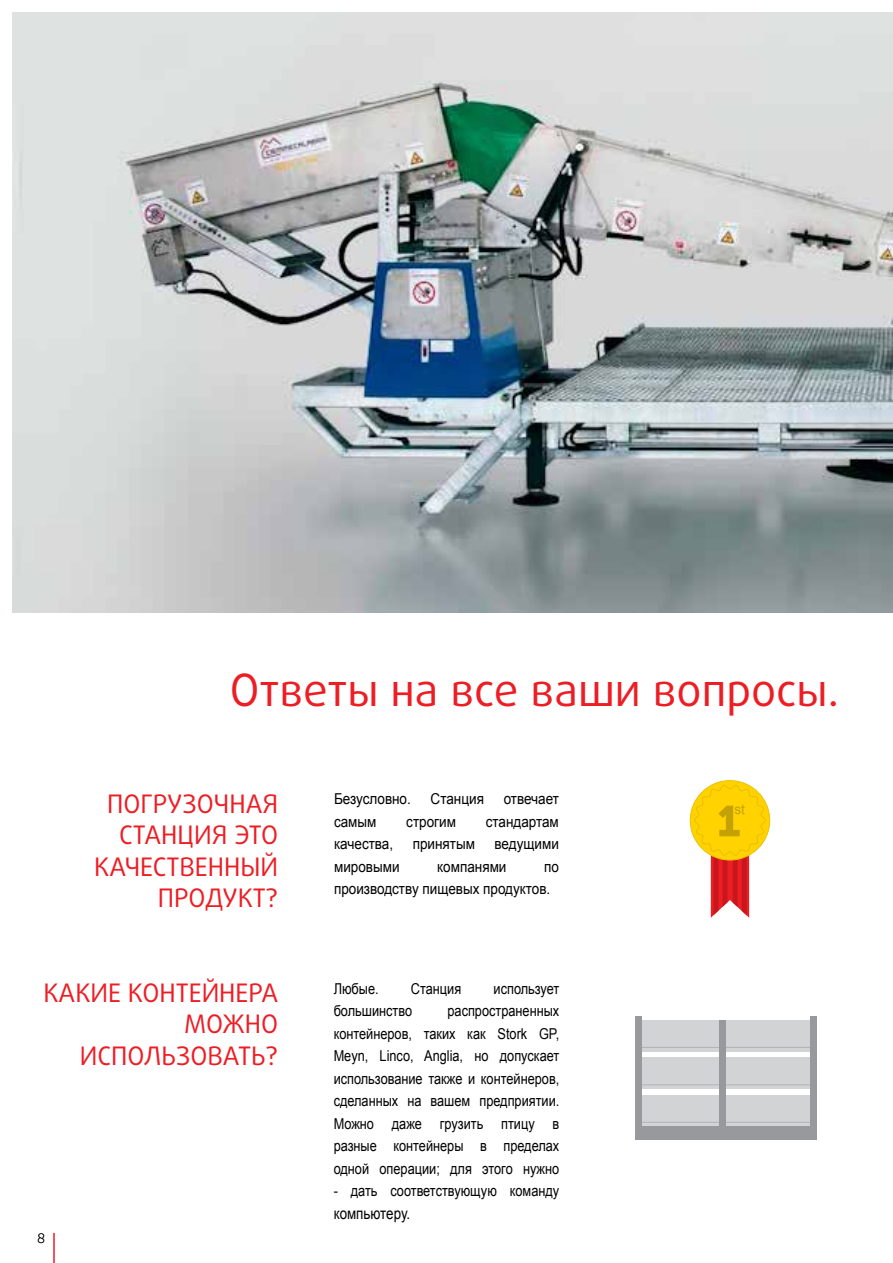
<style>
.page{position:relative;width:893px;height:1263px;background:#fff}
.page>*{position:absolute;margin:0;border:0;box-sizing:border-box;transform-origin:0 0}
.t1{font:44.55px "Daxline Pro";color:#ed1d24}
.t2{font:25.5px/31.5px "Daxline Pro";color:#ed1d24;text-align:center}
.t3{font:15.75px "Arial";color:#000;scale:.85 1}
.t4{font:15px/22.5px "Arial";color:#000;text-align:justify;scale:.85 1}
.t5{font:15px/22.5px "Arial";color:#000;scale:.9 1}
.t6{font:13.5px "Arial";color:#c4a205}
.t7{font:13.5px "Museo Sans 100";color:#000}
</style>
<div class="page">
<img style="left:13px;top:13px;width:880px;height:599px">
<div style="left:635px;top:1020px;width:182px;height:32px;background:#d1d3d4"></div>
<hr style="left:639px;top:1047px;width:175px;height:1px;background:#b1b4b6">
<div style="left:635px;top:1095px;width:182px;height:32px;background:#d1d3d4"></div>
<hr style="left:639px;top:1122px;width:175px;height:1px;background:#b1b4b6">
<div style="left:635px;top:1057px;width:182px;height:32px;background:#d1d3d4"></div>
<hr style="left:639px;top:1084px;width:175px;height:1px;background:#b1b4b6">
<div style="left:635px;top:1127px;width:182px;height:13px;background:#97999c"></div>
<div style="left:635px;top:1016px;width:7px;height:124px;background:#97999c"></div>
<div style="left:720px;top:1020px;width:6px;height:120px;background:#97999c"></div>
<div style="left:810px;top:1016px;width:7px;height:124px;background:#97999c"></div>
<hr style="left:54px;top:1233px;width:1px;height:30px;background:#ed1d24">
<div style="left:690px;top:781px;width:80px;height:79px;background:#ffd200;border-radius:50%"></div>
<svg style="left:694px;top:784px;width:72px;height:134px"></svg>
<h1 class="t1" style="left:230px;top:660px;width:611px">Ответы на все ваши вопросы.</h1>
<h2 class="t2" style="left:107px;top:788px;width:32px">Погру</h2>
<h2 class="t2" style="left:183px;top:788px;width:31px">зочная</h2>
<h2 class="t2" style="left:119px;top:819px;width:16px">станц</h2>
<h2 class="t2" style="left:194px;top:819px;width:55px">ия это</h2>
<h2 class="t2" style="left:94px;top:851px;width:16px">качественны</h2>
<h2 class="t2" style="left:261px;top:851px;width:19px">й</h2>
<h2 class="t2" style="left:158px;top:882px;width:17px">продукт</h2>
<h2 class="t2" style="left:266px;top:882px;width:14px">?</h2>
<h2 class="t2" style="left:184px;top:977px;width:77px">йнера можно</h2>
<h2 class="t2" style="left:44px;top:977px;width:100px">Какие конте</h2>
<h2 class="t2" style="left:80px;top:1040px;width:34px">исполь</h2>
<h2 class="t2" style="left:176px;top:1040px;width:30px">зовать</h2>
<h2 class="t2" style="left:266px;top:1040px;width:14px">?</h2>
<p class="t7" style="left:37px;top:1231px;width:10px">8</p>
<p class="t5" style="left:334px;top:788px;width:87px">Безусловно.</p>
<p class="t5" style="left:431px;top:788px;width:61px">Станция</p>
<p class="t5" style="left:504px;top:788px;width:63px">отвечает</p>
<p class="t5" style="left:334px;top:810px;width:49px">самым</p>
<p class="t5" style="left:406px;top:810px;width:57px">строгим</p>
<p class="t5" style="left:486px;top:810px;width:83px">стандартам</p>
<p class="t5" style="left:334px;top:833px;width:67px">качества,</p>
<p class="t5" style="left:413px;top:833px;width:71px">принятым</p>
<p class="t5" style="left:495px;top:833px;width:73px">ведущими</p>
<p class="t5" style="left:334px;top:855px;width:74px">мировыми</p>
<p class="t5" style="left:437px;top:855px;width:78px">компанями</p>
<p class="t5" style="left:334px;top:855px;width:251px;text-indent:210px">по производству пищевых продуктов.</p>
<p class="t4" style="left:334px;top:977px;width:54px">Любые.</p>
<p class="t4" style="left:411px;top:977px;width:61px">Станция</p>
<p class="t4" style="left:494px;top:977px;width:79px">использует</p>
<p class="t4" style="left:334px;top:1000px;width:94px">большинство</p>
<p class="t4" style="left:334px;top:1000px;width:267px;text-indent:114px">распространенных контейнеров, таких как Stork GP, Meyn, Linco, Anglia, но допускает использование также и контейнеров, сделанных на вашем предприятии.<br>Можно даже грузить птицу в разные контейнеры в пределах одной операции; для этого нужно</p>
<p class="t4" style="left:334px;top:1180px;width:267px">- дать соответствующую команду</p>
<p class="t3" style="left:334px;top:1203px;width:91px">компьютеру.</p>
<p class="t6" style="left:734px;top:800px;width:12px">st</p>
</div>
